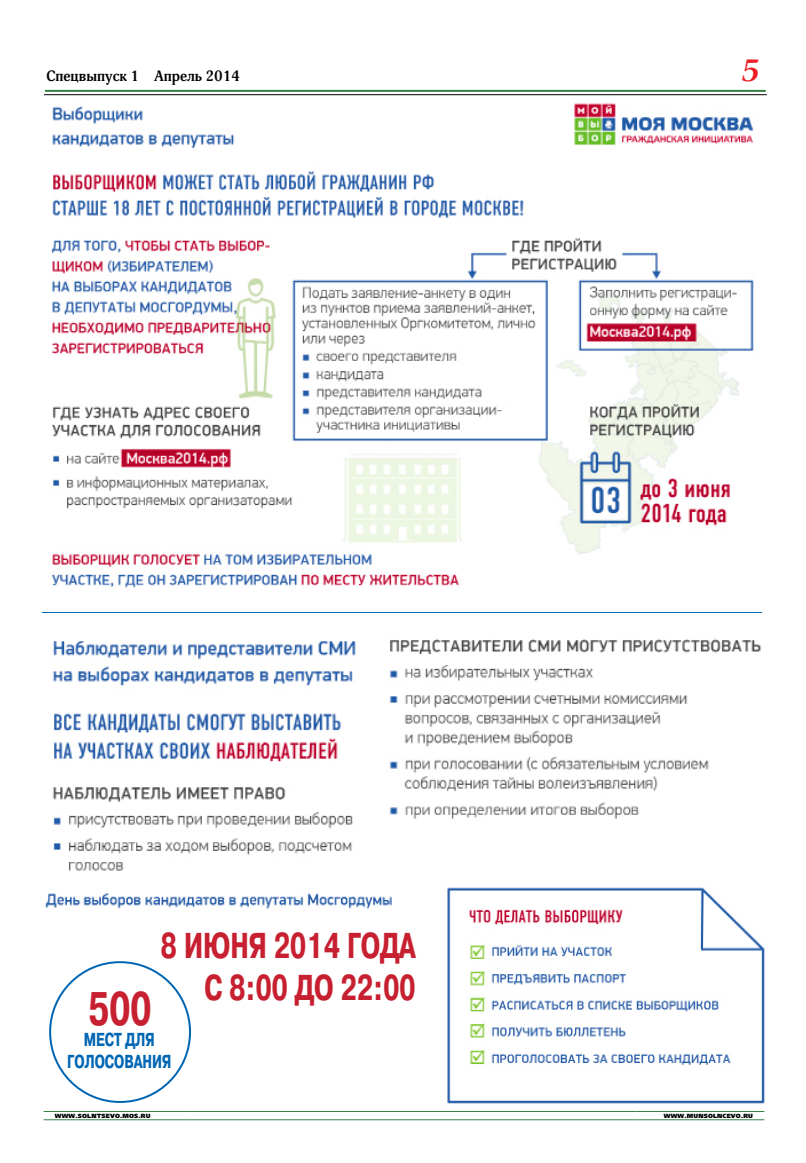
<style>
.page{position:relative;width:806px;height:1163px;background:#fff}
.page>*{position:absolute;margin:0;border:0;box-sizing:border-box;transform-origin:0 0}
.t1{font:700 47px "Pragmatica Cond C";color:#c72030;scale:.86 1}
.t2{font:700 35.9px/41.4px "Pragmatica Cond C";color:#c72030;text-align:right;scale:.86 1}
.t3{font:italic 700 32px "AG Palatial C";color:#ed1d24;scale:1.1 1}
.t4{font:700 18.7px/21.2px "Pragmatica Cond C";color:#0066b3;text-align:center;scale:.86 1}
.t5{font:700 14.8px "Adonis C";color:#000}
.t6{font:6px "AG Foreigner Ultra Black C";letter-spacing:.03em;color:#000}
</style>
<div class="page">
<hr style="left:44px;top:94px;width:722px;height:1px;background:#000">
<hr style="left:45px;top:90px;width:720px;height:2px;background:#368143">
<hr style="left:43px;top:1110px;width:148px;height:1px;background:#368143">
<hr style="left:191px;top:1110px;width:445px;height:1px;background:#368143">
<hr style="left:636px;top:1110px;width:127px;height:1px;background:#368143">
<hr style="left:43px;top:1119px;width:148px;height:1px;background:#368143">
<hr style="left:191px;top:1119px;width:445px;height:1px;background:#368143">
<hr style="left:636px;top:1119px;width:127px;height:1px;background:#368143">
<img style="left:389px;top:639px;width:372px;height:180px">
<img style="left:53px;top:641px;width:303px;height:230px">
<img style="left:51px;top:103px;width:703px;height:485px">
<hr style="left:42px;top:612px;width:719px;height:1px;background:#0066b3">
<img style="left:45px;top:892px;width:347px;height:17px">
<img style="left:447px;top:887px;width:318px;height:217px">
<h3 class="t5" style="left:46px;top:67px;width:195px">Спецвыпуск 1 Апрель 2014</h3>
<h3 class="t3" style="left:741px;top:52px;width:17px">5</h3>
<h2 class="t2" style="left:161px;top:925px;width:299px">8 июня 2014 года с 8:00 до 22:00</h2>
<h1 class="t1" style="left:88px;top:982px;width:75px">500</h1>
<h3 class="t4" style="left:67px;top:1029px;width:122px">мест для голосования</h3>
<p class="t6" style="left:55px;top:1112px;width:97px">WWW.SOLNTSEVO.MOS.RU</p>
<p class="t6" style="left:663px;top:1112px;width:91px">WWW.MUNSOLNCEVO.RU</p>
</div>
